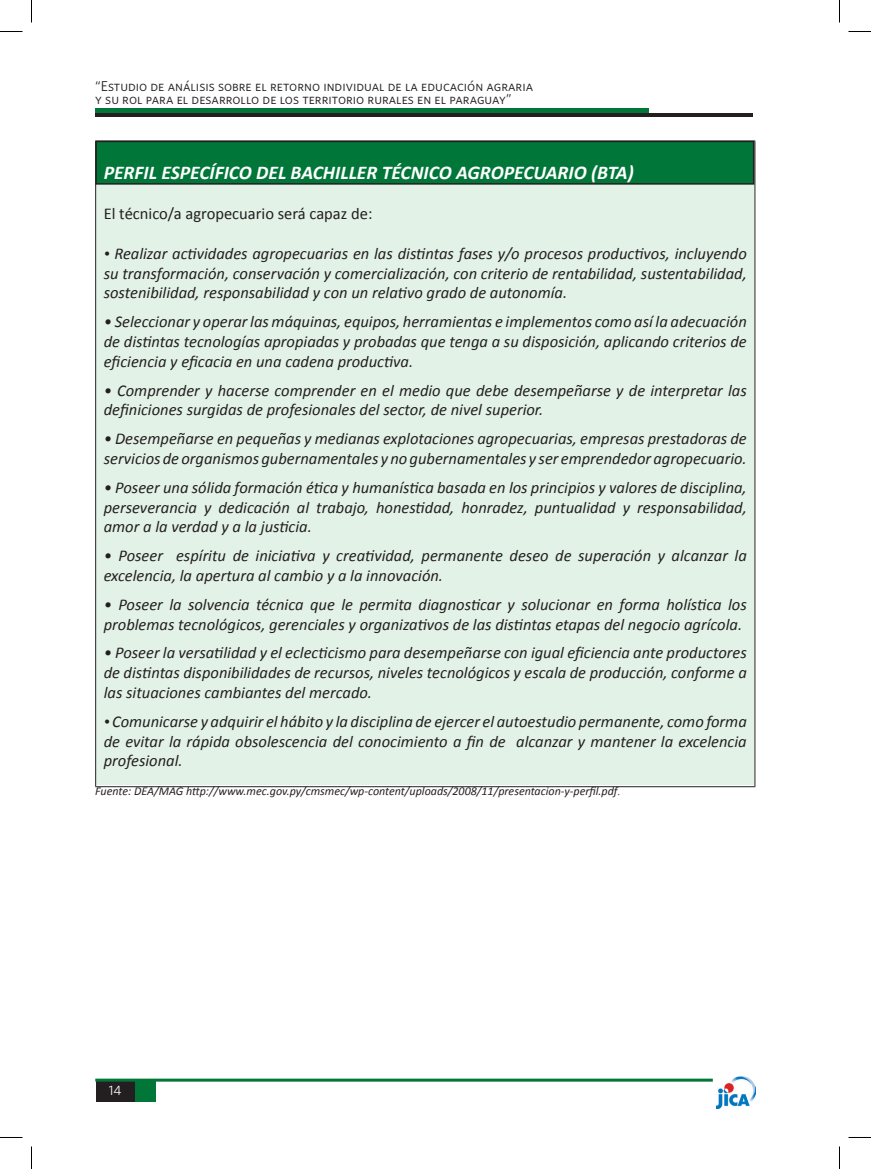
<style>
.page{position:relative;width:871px;height:1169px;background:#fff}
.page>*{position:absolute;margin:0;border:0;box-sizing:border-box;transform-origin:0 0}
.t1{font:italic 700 19.5px "Calibri";color:#fff}
.t2{font:italic 16.5px/19.8px "Calibri";color:#231f20;text-align:justify}
.t3{font:16.5px "Calibri";color:#231f20}
.t4{font:14.25px/13.5px "Whitney Book SC";color:#231f20}
.t5{font:13.5px "Whitney";color:#fff}
.t6{font:italic 12px "Calibri";color:#231f20}
.s1{font-family:"Times New Roman"}
</style>
<div class="page">
<div style="left:95px;top:108px;width:554px;height:7px;background:#007739"></div>
<hr style="left:95px;top:113px;width:658px;height:4px;background:#231f20">
<div style="left:134px;top:1080px;width:22px;height:22px;background:#007739"></div>
<div style="left:96px;top:1080px;width:38px;height:22px;background:#231f20"></div>
<hr style="left:95px;top:1078px;width:618px;height:3px;background:#007739">
<img style="left:716px;top:1076px;width:40px;height:32px">
<div style="left:96px;top:141px;width:658px;height:643px;background:#e3f2e7"></div>
<div style="left:96px;top:141px;width:658px;height:43px;background:#007739"></div>
<div style="left:95px;top:141px;width:659px;height:44px;border:2px solid #231f20"></div>
<hr style="left:95px;top:141px;width:660px;height:1px;background:#231f20">
<hr style="left:95px;top:786px;width:660px;height:1px;background:#231f20">
<hr style="left:95px;top:141px;width:1px;height:645px;background:#231f20">
<hr style="left:754px;top:141px;width:1px;height:645px;background:#231f20">
<svg style="left:0;top:31px;width:22px;height:1px"></svg>
<svg style="left:848px;top:31px;width:23px;height:1px"></svg>
<svg style="left:0;top:1137px;width:22px;height:1px"></svg>
<svg style="left:848px;top:1137px;width:23px;height:1px"></svg>
<svg style="left:31px;top:0;width:1px;height:23px"></svg>
<svg style="left:31px;top:1146px;width:1px;height:23px"></svg>
<svg style="left:839px;top:0;width:1px;height:23px"></svg>
<svg style="left:839px;top:1146px;width:1px;height:23px"></svg>
<p class="t4" style="left:95px;top:79px;width:439px">“Estudio de análisis sobre el retorno individual de la educación agraria y su rol para el desarrollo de los territorio rurales en el paraguay”</p>
<p class="t1" style="left:104px;top:161px;width:532px">PERFIL ESPECÍFICO DEL BACHILLER TÉCNICO AGROPECUARIO (BTA)</p>
<p class="t3" style="left:104px;top:203px;width:270px">El técnico/a agropecuario será capaz de:</p>
<p class="t2" style="left:104px;top:243px;width:644px"><span class="s1">•</span> Realizar actividades agropecuarias en las distintas fases y/o procesos productivos, incluyendo su transformación, conservación y comercialización, con criterio de rentabilidad, sustentabilidad, sostenibilidad, responsabilidad y con un relativo grado de autonomía.</p>
<p class="t2" style="left:104px;top:311px;width:644px">• Seleccionar y operar las máquinas, equipos, herramientas e implementos como así la adecuación de distintas tecnologías apropiadas y probadas que tenga a su disposición, aplicando criterios de eficiencia y eficacia en una cadena productiva.</p>
<p class="t2" style="left:104px;top:379px;width:644px">• Comprender y hacerse comprender en el medio que debe desempeñarse y de interpretar las definiciones surgidas de profesionales del sector, de nivel superior.</p>
<p class="t2" style="left:104px;top:428px;width:644px">• Desempeñarse en pequeñas y medianas explotaciones agropecuarias, empresas prestadoras de servicios de organismos gubernamentales y no gubernamentales y ser emprendedor agropecuario.</p>
<p class="t2" style="left:104px;top:477px;width:644px">• Poseer una sólida formación ética y humanística basada en los principios y valores de disciplina, perseverancia y dedicación al trabajo, honestidad, honradez, puntualidad y responsabilidad, amor a la verdad y a la justicia.</p>
<p class="t2" style="left:104px;top:545px;width:644px">• Poseer espíritu de iniciativa y creatividad, permanente deseo de superación y alcanzar la excelencia, la apertura al cambio y a la innovación.</p>
<p class="t2" style="left:104px;top:594px;width:644px">• Poseer la solvencia técnica que le permita diagnosticar y solucionar en forma holística los problemas tecnológicos, gerenciales y organizativos de las distintas etapas del negocio agrícola.</p>
<p class="t2" style="left:104px;top:642px;width:644px">• Poseer la versatilidad y el eclecticismo para desempeñarse con igual eficiencia ante productores de distintas disponibilidades de recursos, niveles tecnológicos y escala de producción, conforme a las situaciones cambiantes del mercado.</p>
<p class="t2" style="left:104px;top:711px;width:644px"><span class="s1">•</span> Comunicarse y adquirir el hábito y la disciplina de ejercer el autoestudio permanente, como forma de evitar la rápida obsolescencia del conocimiento a fin de alcanzar y mantener la excelencia profesional.</p>
<p class="t6" style="left:95px;top:783px;width:527px">Fuente: DEA/MAG http://www.mec.gov.py/cmsmec/wp-content/uploads/2008/11/presentacion-y-perfil.pdf<span class="s1">.</span></p>
<p class="t5" style="left:109px;top:1082px;width:14px">14</p>
</div>
